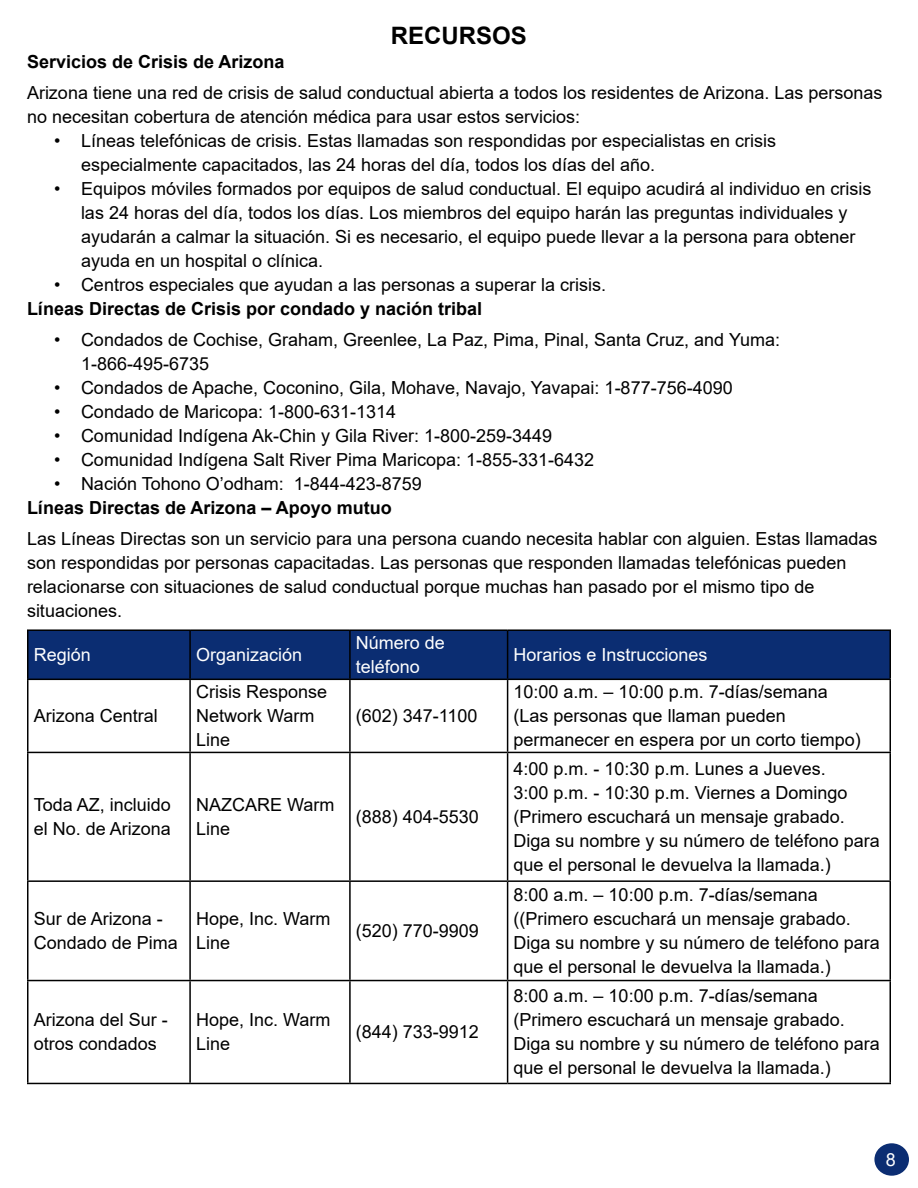
<style>
.page{position:relative;width:918px;height:1188px;background:#fff}
.page>*{position:absolute;margin:0;border:0;box-sizing:border-box;transform-origin:0 0}
.t1{font:700 24px "Arial";color:#000}
.t2{font:18px/24px "Arial";color:#000}
.t3{font:700 18px "Arial";color:#000}
.t4{font:18px/24px "Arial";color:#fff}
</style>
<div class="page">
<div style="left:28px;top:630px;width:162px;height:49px;background:#0b2d72"></div>
<div style="left:190px;top:630px;width:160px;height:49px;background:#0b2d72"></div>
<div style="left:350px;top:630px;width:158px;height:49px;background:#0b2d72"></div>
<div style="left:508px;top:630px;width:382px;height:49px;background:#0b2d72"></div>
<hr style="left:27px;top:629px;width:163px;height:2px;background:#000">
<hr style="left:27px;top:631px;width:1px;height:48px;background:#000">
<hr style="left:190px;top:629px;width:160px;height:2px;background:#000">
<hr style="left:189px;top:631px;width:2px;height:48px;background:#000">
<hr style="left:350px;top:629px;width:158px;height:2px;background:#000">
<hr style="left:349px;top:631px;width:2px;height:48px;background:#000">
<hr style="left:508px;top:629px;width:383px;height:2px;background:#000">
<hr style="left:507px;top:631px;width:1px;height:48px;background:#000">
<hr style="left:890px;top:631px;width:1px;height:48px;background:#000">
<hr style="left:27px;top:679px;width:163px;height:1px;background:#000">
<hr style="left:27px;top:680px;width:1px;height:72px;background:#000">
<hr style="left:190px;top:679px;width:160px;height:1px;background:#000">
<hr style="left:189px;top:680px;width:2px;height:72px;background:#000">
<hr style="left:350px;top:679px;width:158px;height:1px;background:#000">
<hr style="left:349px;top:680px;width:2px;height:72px;background:#000">
<hr style="left:508px;top:679px;width:383px;height:1px;background:#000">
<hr style="left:507px;top:680px;width:1px;height:72px;background:#000">
<hr style="left:890px;top:680px;width:1px;height:72px;background:#000">
<hr style="left:27px;top:752px;width:163px;height:1px;background:#000">
<hr style="left:27px;top:753px;width:1px;height:127px;background:#000">
<hr style="left:190px;top:752px;width:160px;height:1px;background:#000">
<hr style="left:189px;top:753px;width:2px;height:127px;background:#000">
<hr style="left:350px;top:752px;width:158px;height:1px;background:#000">
<hr style="left:349px;top:753px;width:2px;height:127px;background:#000">
<hr style="left:508px;top:752px;width:383px;height:1px;background:#000">
<hr style="left:507px;top:753px;width:1px;height:127px;background:#000">
<hr style="left:890px;top:753px;width:1px;height:127px;background:#000">
<hr style="left:27px;top:880px;width:163px;height:2px;background:#000">
<hr style="left:27px;top:882px;width:1px;height:98px;background:#000">
<hr style="left:190px;top:880px;width:160px;height:2px;background:#000">
<hr style="left:189px;top:882px;width:2px;height:98px;background:#000">
<hr style="left:350px;top:880px;width:158px;height:2px;background:#000">
<hr style="left:349px;top:882px;width:2px;height:98px;background:#000">
<hr style="left:508px;top:880px;width:383px;height:2px;background:#000">
<hr style="left:507px;top:882px;width:1px;height:98px;background:#000">
<hr style="left:890px;top:882px;width:1px;height:98px;background:#000">
<hr style="left:27px;top:980px;width:163px;height:1px;background:#000">
<hr style="left:27px;top:981px;width:1px;height:102px;background:#000">
<hr style="left:190px;top:980px;width:160px;height:1px;background:#000">
<hr style="left:189px;top:981px;width:2px;height:102px;background:#000">
<hr style="left:350px;top:980px;width:158px;height:1px;background:#000">
<hr style="left:349px;top:981px;width:2px;height:102px;background:#000">
<hr style="left:508px;top:980px;width:383px;height:1px;background:#000">
<hr style="left:507px;top:981px;width:1px;height:102px;background:#000">
<hr style="left:890px;top:981px;width:1px;height:102px;background:#000">
<hr style="left:27px;top:1083px;width:163px;height:1px;background:#000">
<hr style="left:190px;top:1083px;width:160px;height:1px;background:#000">
<hr style="left:350px;top:1083px;width:158px;height:1px;background:#000">
<hr style="left:508px;top:1083px;width:383px;height:1px;background:#000">
<div style="left:874px;top:1143px;width:35px;height:33px;background:#0b2d72;border-radius:50%"></div>
<h1 class="t1" style="left:391px;top:19px;width:138px">RECURSOS</h1>
<p class="t3" style="left:27px;top:49px;width:259px">Servicios de Crisis de Arizona</p>
<p class="t2" style="left:27px;top:81px;width:857px">Arizona tiene una red de crisis de salud conductual abierta a todos los residentes de Arizona. Las personas no necesitan cobertura de atención médica para usar estos servicios:</p>
<p class="t2" style="left:81px;top:129px;width:697px;text-indent:-27px">• Líneas telefónicas de crisis. Estas llamadas son respondidas por especialistas en crisis especialmente capacitados, las 24 horas del día, todos los días del año.</p>
<p class="t2" style="left:81px;top:177px;width:792px;text-indent:-27px">• Equipos móviles formados por equipos de salud conductual. El equipo acudirá al individuo en crisis las 24 horas del día, todos los días. Los miembros del equipo harán las preguntas individuales y ayudarán a calmar la situación. Si es necesario, el equipo puede llevar a la persona para obtener ayuda en un hospital o clínica.</p>
<p class="t2" style="left:54px;top:273px;width:554px">• Centros especiales que ayudan a las personas a superar la crisis.</p>
<p class="t3" style="left:27px;top:296px;width:457px">Líneas Directas de Crisis por condado y nación tribal</p>
<p class="t2" style="left:81px;top:327px;width:701px;text-indent:-27px">• Condados de Cochise, Graham, Greenlee, La Paz, Pima, Pinal, Santa Cruz, and Yuma:<br>1-866-495-6735</p>
<p class="t2" style="left:54px;top:375px;width:680px">• Condados de Apache, Coconino, Gila, Mohave, Navajo, Yavapai: 1-877-756-4090</p>
<p class="t2" style="left:54px;top:399px;width:344px">• Condado de Maricopa: 1-800-631-1314</p>
<p class="t2" style="left:54px;top:423px;width:500px">• Comunidad Indígena Ak-Chin y Gila River: 1-800-259-3449</p>
<p class="t2" style="left:54px;top:447px;width:542px">• Comunidad Indígena Salt River Pima Maricopa: 1-855-331-6432</p>
<p class="t2" style="left:54px;top:471px;width:369px">• Nación Tohono O’odham: 1-844-423-8759</p>
<p class="t3" style="left:27px;top:495px;width:366px">Líneas Directas de Arizona – Apoyo mutuo</p>
<p class="t2" style="left:27px;top:526px;width:852px">Las Líneas Directas son un servicio para una persona cuando necesita hablar con alguien. Estas llamadas son respondidas por personas capacitadas. Las personas que responden llamadas telefónicas pueden relacionarse con situaciones de salud conductual porque muchas han pasado por el mismo tipo de situaciones.</p>
<p class="t4" style="left:34px;top:643px;width:59px">Región</p>
<p class="t4" style="left:196px;top:643px;width:108px">Organización</p>
<p class="t4" style="left:356px;top:631px;width:91px">Número de teléfono</p>
<p class="t4" style="left:514px;top:643px;width:196px">Horarios e Instrucciones</p>
<p class="t2" style="left:34px;top:704px;width:126px">Arizona Central</p>
<p class="t2" style="left:196px;top:680px;width:133px">Crisis Response<br>Network Warm<br>Line</p>
<p class="t2" style="left:356px;top:704px;width:123px">(602) 347-1100</p>
<p class="t2" style="left:34px;top:793px;width:139px">Toda AZ, incluido el No. de Arizona</p>
<p class="t2" style="left:196px;top:793px;width:140px">NAZCARE Warm<br>Line</p>
<p class="t2" style="left:356px;top:805px;width:125px">(888) 404-5530</p>
<p class="t2" style="left:34px;top:907px;width:146px">Sur de Arizona -<br>Condado de Pima</p>
<p class="t2" style="left:196px;top:907px;width:136px">Hope, Inc. Warm<br>Line</p>
<p class="t2" style="left:356px;top:919px;width:125px">(520) 770-9909</p>
<p class="t2" style="left:34px;top:1008px;width:136px">Arizona del Sur - otros condados</p>
<p class="t2" style="left:196px;top:1008px;width:136px">Hope, Inc. Warm<br>Line</p>
<p class="t2" style="left:356px;top:1020px;width:125px">(844) 733-9912</p>
<p class="t2" style="left:514px;top:680px;width:349px">10:00 a.m. – 10:00 p.m. 7-días/semana (Las personas que llaman pueden permanecer en espera por un corto tiempo)</p>
<p class="t2" style="left:514px;top:757px;width:368px">4:00 p.m. - 10:30 p.m. Lunes a Jueves.<br>3:00 p.m. - 10:30 p.m. Viernes a Domingo (Primero escuchará un mensaje grabado.<br>Diga su nombre y su número de teléfono para que el personal le devuelva la llamada.)</p>
<p class="t2" style="left:514px;top:883px;width:368px">8:00 a.m. – 10:00 p.m. 7-días/semana ((Primero escuchará un mensaje grabado.<br>Diga su nombre y su número de teléfono para que el personal le devuelva la llamada.)</p>
<p class="t2" style="left:514px;top:984px;width:368px">8:00 a.m. – 10:00 p.m. 7-días/semana (Primero escuchará un mensaje grabado.<br>Diga su nombre y su número de teléfono para que el personal le devuelva la llamada.)</p>
<p class="t4" style="left:886px;top:1148px;width:12px">8</p>
</div>
